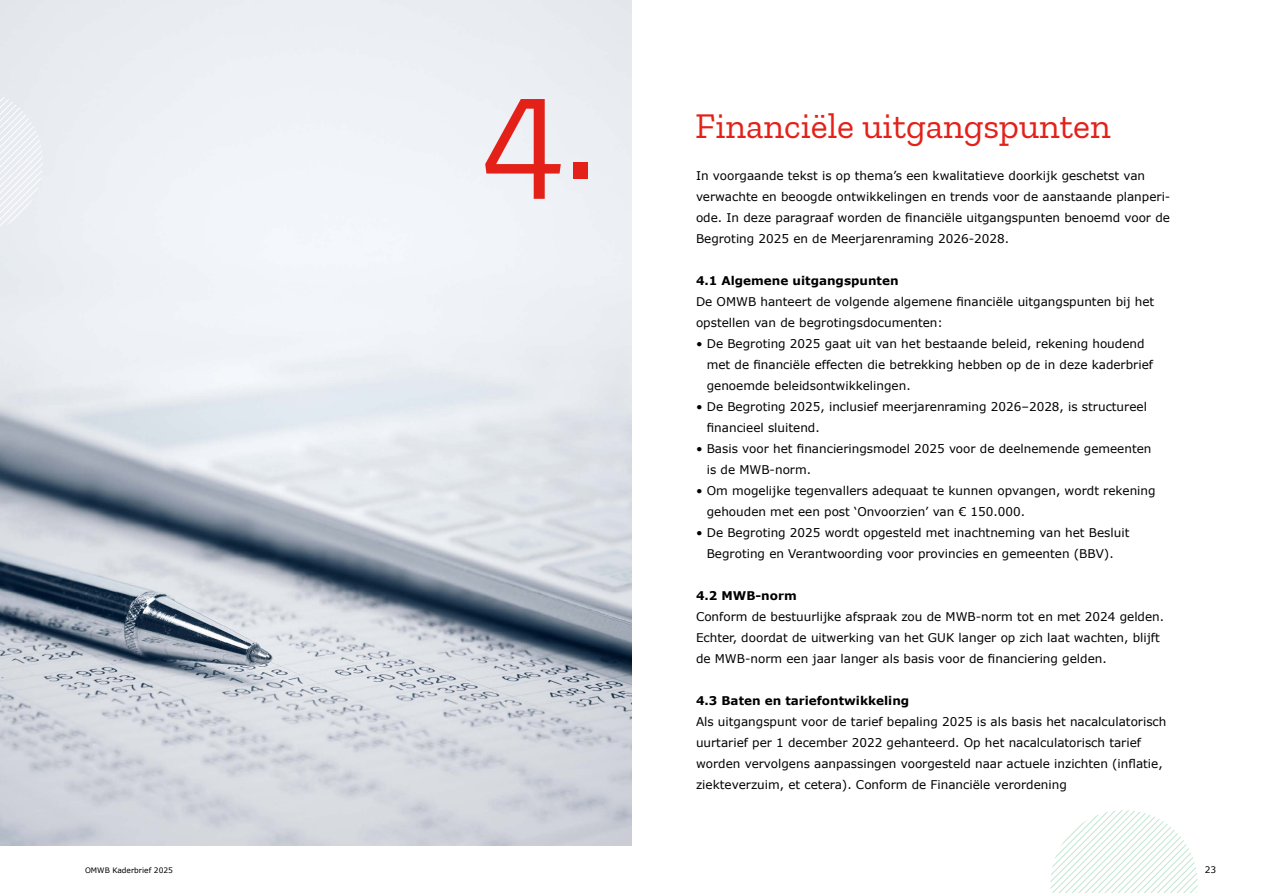
<style>
.page{position:relative;width:1263px;height:893px;background:#fff}
.page>*{position:absolute;margin:0;border:0;box-sizing:border-box;transform-origin:0 0}
.t1{font:153px "Zilla Slab";color:#e32119}
.t2{font:36px "Zilla Slab";color:#e32119}
.t3{font:12px/21px "Verdana";color:#000}
.t4{font:700 12px "Verdana";color:#000}
.t5{font:9px "Verdana";color:#000}
.t6{font:7.5px "Verdana";color:#000}
</style>
<div class="page">
<img style="left:0;top:0;width:631px;height:846px">
<svg style="left:1050px;top:810px;width:148px;height:83px"></svg>
<svg style="left:0;top:95px;width:43px;height:134px"></svg>
<h1 class="t1" style="left:482px;top:44px;width:116px">4.</h1>
<h2 class="t2" style="left:695px;top:106px;width:417px">Financiële uitgangspunten</h2>
<p class="t3" style="left:696px;top:165px;width:476px">In voorgaande tekst is op thema’s een kwalitatieve doorkijk geschetst van verwachte en beoogde ontwikkelingen en trends voor de aanstaande planperi&shy;ode. In deze paragraaf worden de financiële uitgangspunten benoemd voor de Begroting 2025 en de Meerjarenraming 2026-2028.</p>
<p class="t4" style="left:696px;top:273px;width:204px">4.1 Algemene uitgangspunten</p>
<p class="t3" style="left:696px;top:291px;width:460px">De OMWB hanteert de volgende algemene financiële uitgangspunten bij het opstellen van de begrotingsdocumenten:</p>
<p class="t3" style="left:707px;top:333px;width:448px;text-indent:-11px">• De Begroting 2025 gaat uit van het bestaande beleid, rekening houdend met de financiële effecten die betrekking hebben op de in deze kaderbrief genoemde beleidsontwikkelingen.</p>
<p class="t3" style="left:707px;top:396px;width:442px;text-indent:-11px">• De Begroting 2025, inclusief meerjarenraming 2026–2028, is structureel financieel sluitend.</p>
<p class="t3" style="left:707px;top:438px;width:446px;text-indent:-11px">• Basis voor het financieringsmodel 2025 voor de deelnemende gemeenten is de MWB-norm.</p>
<p class="t3" style="left:707px;top:480px;width:450px;text-indent:-11px">• Om mogelijke tegenvallers adequaat te kunnen opvangen, wordt rekening gehouden met een post ‘Onvoorzien’ van € 150.000.</p>
<p class="t3" style="left:696px;top:522px;width:435px;text-align:center">• De Begroting 2025 wordt opgesteld met inachtneming van het Besluit<br>Begroting en Verantwoording voor provincies en gemeenten (BBV).</p>
<p class="t4" style="left:696px;top:588px;width:102px">4.2 MWB-norm</p>
<p class="t3" style="left:696px;top:606px;width:470px">Conform de bestuurlijke afspraak zou de MWB-norm tot en met 2024 gelden.<br>Echter, doordat de uitwerking van het GUK langer op zich laat wachten, blijft de MWB-norm een jaar langer als basis voor de financiering gelden.</p>
<p class="t4" style="left:696px;top:693px;width:215px">4.3 Baten en tariefontwikkeling</p>
<p class="t3" style="left:696px;top:711px;width:472px">Als uitgangspunt voor de tarief bepaling 2025 is als basis het nacalculatorisch uurtarief per 1 december 2022 gehanteerd. Op het nacalculatorisch tarief worden vervolgens aanpassingen voorgesteld naar actuele inzichten (inflatie, ziekteverzuim, et cetera). Conform de Financiële verordening</p>
<p class="t6" style="left:85px;top:866px;width:90px">OMWB Kaderbrief 2025</p>
<p class="t5" style="left:1205px;top:864px;width:13px">23</p>
</div>
